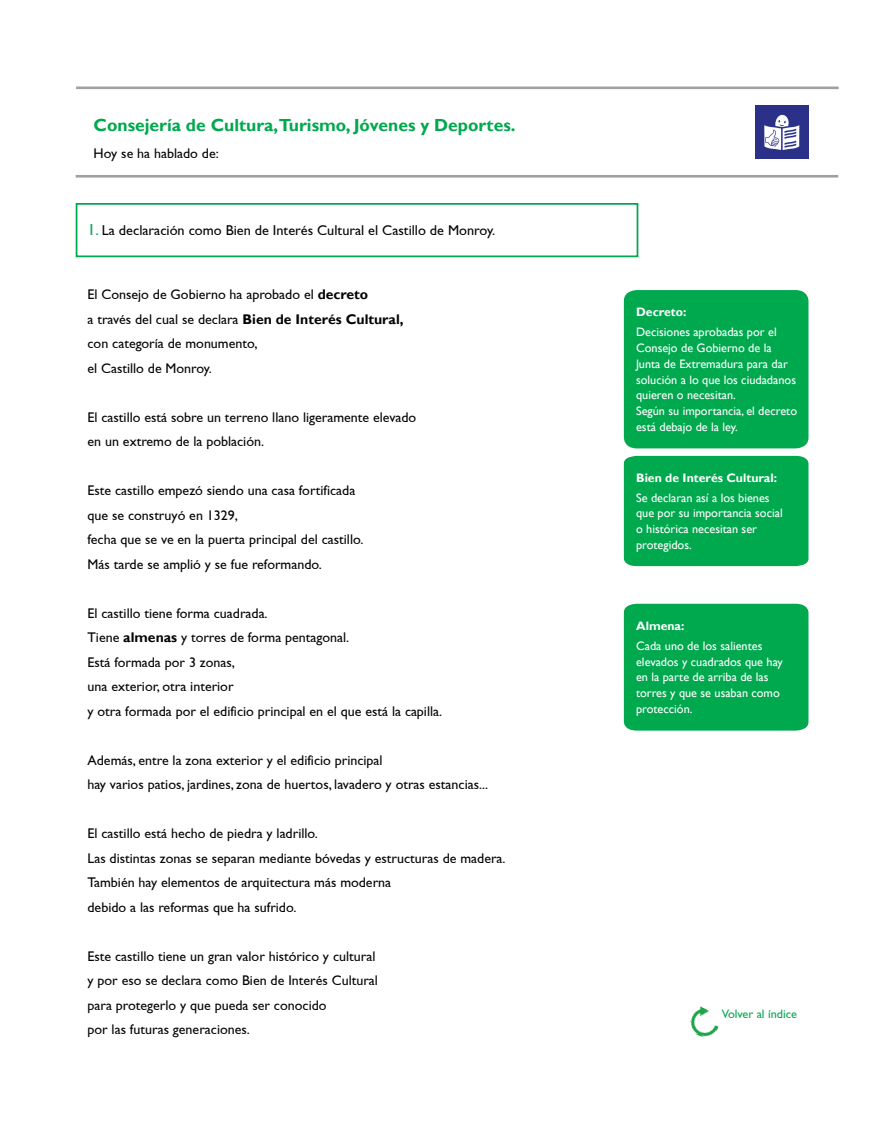
<style>
.page{position:relative;width:896px;height:1141px;background:#fff}
.page>*{position:absolute;margin:0;border:0;box-sizing:border-box;transform-origin:0 0}
.t1{font:700 17.5px "Gill Sans";color:#00a84e}
.t2{font:14.26px "Gill Sans";color:#040503}
.t3{font:14px/24.5px "Gill Sans";color:#040503}
.t4{font:12.25px/15.8px "Gill Sans";color:#fff}
.t5{font:700 12.25px "Gill Sans";color:#fff}
.t6{font:12.25px "Gill Sans";color:#00a84e}
.s1{font-size:16.1px;color:#00a84e}
.s2{font-weight:700}
</style>
<div class="page">
<hr style="left:76px;top:87px;width:763px;height:2px;background:#9fa0a3">
<hr style="left:76px;top:175px;width:762px;height:3px;background:#9fa0a3">
<div style="left:76px;top:203px;width:562px;height:54px;border:2px solid #00a84e"></div>
<img style="left:755px;top:106px;width:53px;height:52px">
<img style="left:690px;top:1006px;width:29px;height:32px">
<div style="left:624px;top:290px;width:185px;height:158px;background:#00a84e"></div>
<div style="left:624px;top:456px;width:185px;height:110px;background:#00a84e"></div>
<div style="left:624px;top:604px;width:185px;height:127px;background:#00a84e"></div>
<p class="t1" style="left:94px;top:114px;width:423px">Consejería de Cultura,Turismo, Jóvenes y Deportes.</p>
<p class="t3" style="left:94px;top:141px;width:127px">Hoy se ha hablado de:</p>
<p class="t2" style="left:88px;top:222px;width:409px"><span class="s1">1.</span> La declaración como Bien de Interés Cultural el Castillo de Monroy.</p>
<p class="t3" style="left:88px;top:282px;width:318px">El Consejo de Gobierno ha aprobado el <span class="s2">decreto<br></span>a través del cual se declara <span class="s2">Bien de Interés Cultural, </span>con categoría de monumento,<br>el Castillo de Monroy.</p>
<p class="t3" style="left:88px;top:405px;width:330px">El castillo está sobre un terreno llano ligeramente elevado en un extremo de la población.</p>
<p class="t3" style="left:88px;top:478px;width:277px">Este castillo empezó siendo una casa fortificada que se construyó en 1329,<br>fecha que se ve en la puerta principal del castillo.<br>Más tarde se amplió y se fue reformando.</p>
<p class="t3" style="left:88px;top:601px;width:356px">El castillo tiene forma cuadrada.<br>Tiene <span class="s2">almenas</span> y torres de forma pentagonal.<br>Está formada por 3 zonas,<br>una exterior, otra interior<br>y otra formada por el edificio principal en el que está la capilla.</p>
<p class="t3" style="left:88px;top:748px;width:402px">Además, entre la zona exterior y el edificio principal<br>hay varios patios, jardines, zona de huertos, lavadero y otras estancias...</p>
<p class="t3" style="left:88px;top:821px;width:420px">El castillo está hecho de piedra y ladrillo.<br>Las distintas zonas se separan mediante bóvedas y estructuras de madera.<br>También hay elementos de arquitectura más moderna<br>debido a las reformas que ha sufrido.</p>
<p class="t3" style="left:88px;top:944px;width:292px">Este castillo tiene un gran valor histórico y cultural y por eso se declara como Bien de Interés Cultural para protegerlo y que pueda ser conocido<br>por las futuras generaciones.</p>
<p class="t5" style="left:636px;top:305px;width:52px">Decreto:</p>
<p class="t4" style="left:636px;top:325px;width:162px">Decisiones aprobadas por el<br>Consejo de Gobierno de la<br>Junta de Extremadura para dar solución a lo que los ciudadanos quieren o necesitan.<br>Según su importancia, el decreto está debajo de la ley.</p>
<p class="t5" style="left:636px;top:470px;width:142px">Bien de Interés Cultural:</p>
<p class="t4" style="left:636px;top:490px;width:148px">Se declaran así a los bienes que por su importancia social o histórica necesitan ser protegidos.</p>
<p class="t5" style="left:636px;top:618px;width:50px">Almena:</p>
<p class="t4" style="left:636px;top:638px;width:148px">Cada uno de los salientes elevados y cuadrados que hay en la parte de arriba de las torres y que se usaban como protección.</p>
<p class="t6" style="left:722px;top:1007px;width:77px">Volver al índice</p>
</div>
